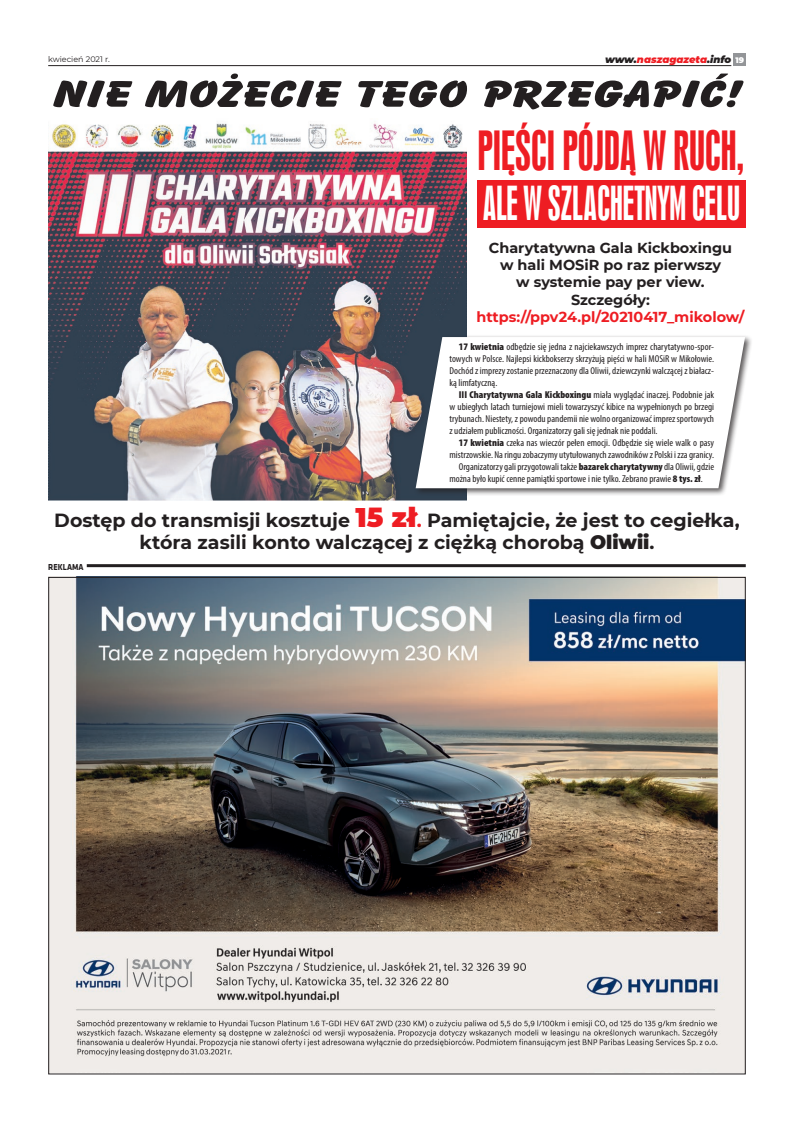
<style>
.page{position:relative;width:794px;height:1134px;background:#fff}
.page>*{position:absolute;margin:0;border:0;box-sizing:border-box;transform-origin:0 0}
.tytul_maly{font:50.6px "Swis 924 EU";color:#ee1d23;scale:.84 1}
.tytul_maly-2{font:43.9px "Swis 924 EU";color:#fff;scale:.78 1}
.Tekst{font:37.9px "Balloon X Bd EU";color:#231f20;scale:1.41 1}
.Tekst-2{font:700 19px "Montserrat";color:#231f20}
.Tekst-3{font:700 14.4px/17.3px "Montserrat";color:#231f20;text-align:center}
.Tekst-4{font:700 14.4px "Montserrat";color:#ee1d23}
.t1{font:condensed 10px/12px "Myriad Pro";color:#231f20;text-align:justify}
.tekst{font:italic 900 10px "Montserrat";color:#ee1d23}
.tekst-2{font:700 9px "Klavika";color:#231f20;scale:.9 1}
.t2{font:8px "Montserrat";color:#231f20}
.tekst-3{font:900 8px "Montserrat";color:#fff}
.s1{color:#231f20}
.s2{font-weight:900}
.s3{font-weight:900;font-size:27px;color:#ee1d23}
.s4{color:#ee1d23}
</style>
<div class="page">
<div style="left:477px;top:180px;width:269px;height:47px;background:#ee1d23"></div>
<img style="left:50px;top:579px;width:694px;height:493px">
<div style="left:734px;top:54px;width:12px;height:12px;background:#939598"></div>
<hr style="left:48px;top:65px;width:683px;height:1px;background:#231f20">
<hr style="left:87px;top:564px;width:659px;height:3px;background:#231f20">
<img style="left:48px;top:123px;width:418px;height:377px">
<div style="left:413px;top:334px;width:340px;height:162px;background:#231f20;opacity:.75"></div>
<svg style="left:416px;top:337px;width:329px;height:151px"></svg>
<p class="t2" style="left:48px;top:53px;width:63px">kwiecień 2021 r.</p>
<p class="tekst" style="left:605px;top:51px;width:128px"><span class="s1">www.</span>naszagazeta<span class="s1">.info</span></p>
<p class="tekst-3" style="left:735px;top:54px;width:10px">19</p>
<p class="Tekst" style="left:54px;top:71px;width:490px">NIE MOŻECIE TEGO PRZEGAPIĆ!</p>
<p class="tytul_maly" style="left:477px;top:120px;width:319px">PIĘŚCI PÓJDĄ W RUCH,</p>
<p class="tytul_maly-2" style="left:483px;top:177px;width:331px">ALE W SZLACHETNYM CELU</p>
<p class="Tekst-3" style="left:489px;top:238px;width:245px">Charytatywna Gala Kickboxingu w hali MOSiR po raz pierwszy<br>w systemie pay per view.</p>
<p class="Tekst-3" style="left:571px;top:290px;width:80px">Szczegóły:</p>
<p class="Tekst-4" style="left:476px;top:306px;width:270px">https://ppv24.pl/20210417_mikolow/</p>
<p class="t1" style="left:449px;top:341px;width:266px;text-indent:9px"><span class="s2">17 kwietnia</span> odbędzie się jedna z najciekawszych imprez charytatywno-spor&shy;towych w Polsce. Najlepsi kickbokserzy skrzyżują pięści w hali MOSiR w Mikołowie.<br>Dochód z imprezy zostanie przeznaczony dla Oliwii, dziewczynki walczącej z białacz&shy;ką limfatyczną.</p>
<p class="t1" style="left:449px;top:389px;width:266px;text-indent:9px"><span class="s2">III Charytatywna Gala Kickboxingu</span> miała wyglądać inaczej. Podobnie jak w ubiegłych latach turniejowi mieli towarzyszyć kibice na wypełnionych po brzegi trybunach. Niestety, z powodu pandemii nie wolno organizować imprez sportowych z udziałem publiczności. Organizatorzy gali się jednak nie poddali.</p>
<p class="t1" style="left:449px;top:437px;width:266px;text-align:right"><span class="s2">17 kwietnia</span> czeka nas wieczór pełen emocji. Odbędzie się wiele walk o pasy mistrzowskie. Na ringu zobaczymy utytułowanych zawodników z Polski i zza granicy.</p>
<p class="t1" style="left:449px;top:461px;width:266px;text-indent:9px">Organizatorzy gali przygotowali także <span class="s2">bazarek charytatywny</span> dla Oliwii, gdzie można było kupić cenne pamiątki sportowe i nie tylko. Zebrano prawie <span class="s2">8 tys. zł</span>.</p>
<p class="Tekst-2" style="left:54px;top:506px;width:687px">Dostęp do transmisji kosztuje <span class="s3">15 zł</span><span class="s4">.</span> Pamiętajcie, że jest to cegiełka,</p>
<p class="Tekst-2" style="left:139px;top:528px;width:516px">która zasili konto walczącej z ciężką chorobą <span class="s2">Oliwii</span>.</p>
<p class="tekst-2" style="left:48px;top:562px;width:41px">REKLAMA</p>
</div>
